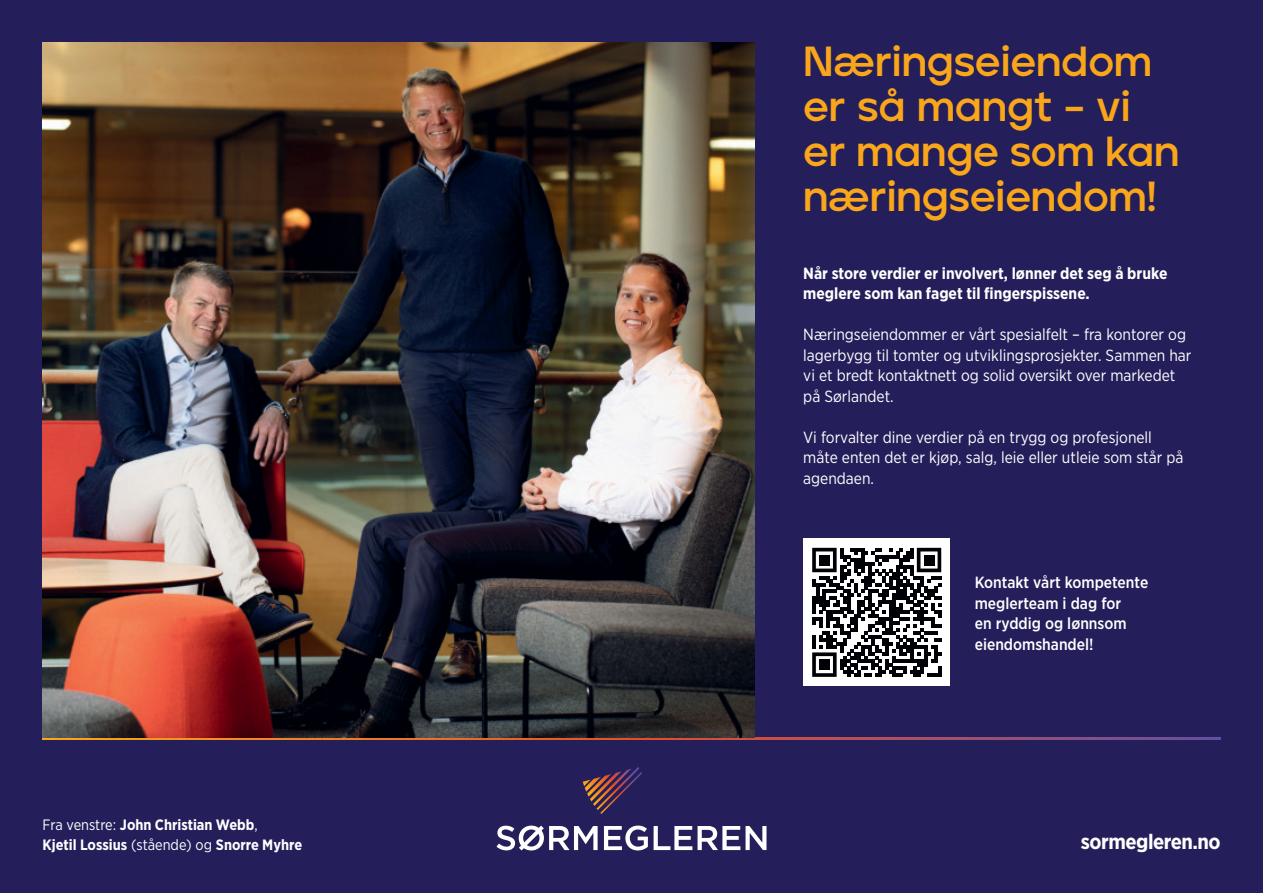
<style>
.page{position:relative;width:1263px;height:893px;background:#241f5b}
.page>*{position:absolute;margin:0;border:0;box-sizing:border-box;transform-origin:0 0}
.t1{font:700 42px/45px "Jeko";letter-spacing:-.005em;color:#faa61a}
.t2{font:700 21px "Gotham Narrow";letter-spacing:-.025em;color:#fff}
.t3{font:16.2px/20.5px "Gotham Narrow";color:#fff}
.t4{font:700 16.2px/20.5px "Gotham Narrow";color:#fff}
.t5{font:500 16.2px/20.5px "Gotham Narrow";color:#fff}
.t6{font:700 15px/20.5px "Gotham Narrow";color:#fff}
.s1{font-weight:400}
</style>
<div class="page">
<svg style="left:43px;top:738px;width:1177px;height:1px"></svg>
<svg style="left:583px;top:767px;width:59px;height:47px"></svg>
<svg style="left:604px;top:826px;width:44px;height:24px"></svg>
<svg style="left:654px;top:826px;width:112px;height:24px"></svg>
<svg style="left:496px;top:826px;width:102px;height:24px"></svg>
<img style="left:43px;top:43px;width:711px;height:695px">
<div style="left:803px;top:538px;width:147px;height:148px;background:#fff"></div>
<svg style="left:812px;top:548px;width:129px;height:129px"></svg>
<div style="left:819px;top:555px;width:11px;height:10px;background:#000106"></div>
<div style="left:924px;top:555px;width:10px;height:10px;background:#000106"></div>
<div style="left:819px;top:659px;width:11px;height:11px;background:#000106"></div>
<p class="t6" style="left:43px;top:814px;width:261px"><span class="s1">Fra venstre:</span> John Christian Webb<span class="s1">,<br></span>Kjetil Lossius <span class="s1">(stående) og</span> Snorre Myhre</p>
<h1 class="t1" style="left:803px;top:38px;width:378px">Næringseiendom er så mangt – vi er mange som kan næringseiendom!</h1>
<p class="t4" style="left:803px;top:262px;width:366px">Når store verdier er involvert, lønner det seg å bruke meglere som kan faget til fingerspissene.</p>
<p class="t3" style="left:803px;top:324px;width:390px">Næringseiendommer er vårt spesialfelt – fra kontorer og lagerbygg til tomter og utviklingsprosjekter. Sammen har vi et bredt kontaktnett og solid oversikt over markedet på Sørlandet.</p>
<p class="t3" style="left:803px;top:426px;width:382px">Vi forvalter dine verdier på en trygg og profesjonell måte enten det er kjøp, salg, leie eller utleie som står på agendaen.</p>
<p class="t5" style="left:975px;top:572px;width:175px">Kontakt vårt kompetente meglerteam i dag for<br>en ryddig og lønnsom eiendomshandel!</p>
<p class="t2" style="left:1081px;top:828px;width:141px">sormegleren.no</p>
</div>
